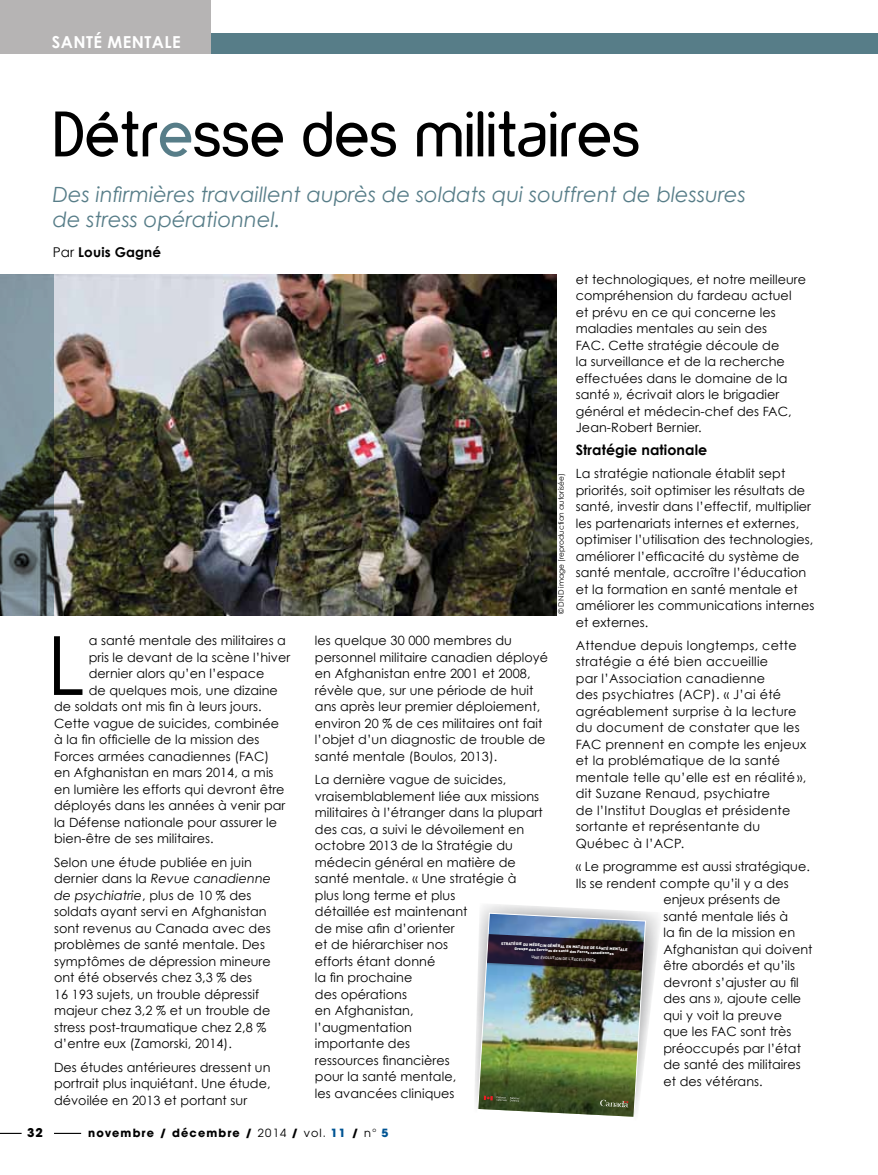
<style>
.page{position:relative;width:878px;height:1175px;background:#fff}
.page>*{position:absolute;margin:0;border:0;box-sizing:border-box;transform-origin:0 0}
.t1{font:81.6px "Century Gothic";color:#000}
.t2{font:67.5px "yorkville";color:#000}
.t3{font:italic 21px/25.2px "Century Gothic";color:#577d88}
.t4{font:700 16.5px "Century Gothic";color:#fff}
.t5{font:700 14.25px "Century Gothic";letter-spacing:.005em;color:#000}
.t6{font:700 13.5px "Century Gothic";letter-spacing:.01em;color:#000}
.t7{font:12.75px/16.5px "Century Gothic";letter-spacing:.005em;color:#000}
.t8{font:700 12px "Avant Garde";color:#000}
.t9{font:700 11.25px "Avant Garde";letter-spacing:.1em;color:#000}
.t10{font:7.5px "Century Gothic";color:#000}
.t11{font:900 3.9px/4.7px "DIN";color:#fff;text-align:center;scale:1.05 1}
.t12{font:500 3.9px "DIN";color:#fff;scale:1.05 1}
.s1{color:#577d88}
.s2{font-weight:400}
.s3{font-style:italic}
.s4{color:#005493}
</style>
<div class="page">
<svg style="left:0;top:1132px;width:22px;height:1px"></svg>
<svg style="left:54px;top:1132px;width:27px;height:1px"></svg>
<div style="left:0;top:33px;width:878px;height:21px;background:#577d88"></div>
<div style="left:0;top:0;width:211px;height:54px;background:#b6b4b4"></div>
<svg style="left:475px;top:904px;width:184px;height:202px"></svg>
<img style="left:477px;top:912px;width:169px;height:205px">
<img style="left:54px;top:274px;width:502px;height:341px">
<svg style="left:0;top:274px;width:54px;height:341px;background:#6c7c82"></svg>
<p class="t4" style="left:52px;top:31px;width:20px">Santé</p>
<p class="t4" style="left:107px;top:31px;width:12px">mentale</p>
<h2 class="t2" style="left:53px;top:94px;width:589px">Détr<span class="s1">e</span>sse des militaires</h2>
<h3 class="t3" style="left:53px;top:181px;width:695px">Des infirmières travaillent auprès de soldats qui souffrent de blessures de stress opérationnel.</h3>
<p class="t6" style="left:53px;top:243px;width:110px"><span class="s2">Par</span> Louis Gagné</p>
<h1 class="t1" style="left:47px;top:615px;width:39px">L</h1>
<p class="t7" style="left:89px;top:632px;width:199px">a santé mentale des militaires a</p>
<p class="t7" style="left:89px;top:649px;width:203px">pris le devant de la scène l’hiver</p>
<p class="t7" style="left:89px;top:665px;width:177px">dernier alors qu’en l’espace</p>
<p class="t7" style="left:89px;top:682px;width:191px">de quelques mois, une dizaine</p>
<p class="t7" style="left:54px;top:698px;width:209px">de soldats ont mis fin à leurs jours.</p>
<p class="t7" style="left:54px;top:715px;width:226px">Cette vague de suicides, combinée</p>
<p class="t7" style="left:54px;top:731px;width:207px">à la fin officielle de la mission des</p>
<p class="t7" style="left:54px;top:748px;width:217px">Forces armées canadiennes (FAC)</p>
<p class="t7" style="left:54px;top:764px;width:221px">en Afghanistan en mars 2014, a mis</p>
<p class="t7" style="left:54px;top:781px;width:232px">en lumière les efforts qui devront être</p>
<p class="t7" style="left:54px;top:797px;width:233px">déployés dans les années à venir par</p>
<p class="t7" style="left:54px;top:814px;width:224px">la Défense nationale pour assurer le</p>
<p class="t7" style="left:54px;top:830px;width:161px">bien-être de ses militaires.</p>
<p class="t7" style="left:54px;top:853px;width:219px">Selon une étude publiée en juin dernier dans la <span class="s3">Revue canadienne de psychiatrie</span>, plus de 10 % des soldats ayant servi en Afghanistan sont revenus au Canada avec des problèmes de santé mentale. Des symptômes de dépression mineure ont été observés chez 3,3 % des<br>16 193 sujets, un trouble dépressif majeur chez 3,2 % et un trouble de stress post-traumatique chez 2,8 % d’entre eux (Zamorski, 2014).</p>
<p class="t7" style="left:54px;top:1058px;width:218px;text-align:justify">Des études antérieures dressent un portrait plus inquiétant. Une étude, dévoilée en 2013 et portant sur</p>
<p class="t7" style="left:575px;top:271px;width:232px">et technologiques, et notre meilleure compréhension du fardeau actuel et prévu en ce qui concerne les maladies mentales au sein des<br>FAC. Cette stratégie découle de<br>la surveillance et de la recherche effectuées dans le domaine de la santé », écrivait alors le brigadier général et médecin-chef des FAC,<br>Jean-Robert Bernier.</p>
<p class="t5" style="left:575px;top:440px;width:133px">Stratégie nationale</p>
<p class="t7" style="left:575px;top:465px;width:240px">La stratégie nationale établit sept priorités, soit optimiser les résultats de santé, investir dans l’effectif, multiplier les partenariats internes et externes, optimiser l’utilisation des technologies, améliorer l’efficacité du système de santé mentale, accroître l’éducation et la formation en santé mentale et améliorer les communications internes et externes.</p>
<p class="t7" style="left:575px;top:637px;width:232px">Attendue depuis longtemps, cette stratégie a été bien accueillie<br>par l’Association canadienne<br>des psychiatres (ACP). « J’ai été agréablement surprise à la lecture du document de constater que les<br>FAC prennent en compte les enjeux et la problématique de la santé mentale telle qu’elle est en réalité », dit Suzane Renaud, psychiatre<br>de l’Institut Douglas et présidente sortante et représentante du<br>Québec à l’ACP.</p>
<p class="t7" style="left:575px;top:858px;width:236px">« Le programme est aussi stratégique.</p>
<p class="t7" style="left:575px;top:874px;width:214px">Ils se rendent compte qu’il y a des</p>
<p class="t7" style="left:663px;top:891px;width:119px">enjeux présents de</p>
<p class="t7" style="left:663px;top:907px;width:126px">santé mentale liés à</p>
<p class="t7" style="left:663px;top:924px;width:133px">la fin de la mission en</p>
<p class="t7" style="left:663px;top:940px;width:151px">Afghanistan qui doivent</p>
<p class="t7" style="left:663px;top:957px;width:133px">être abordés et qu’ils</p>
<p class="t7" style="left:663px;top:973px;width:137px">devront s’ajuster au fil</p>
<p class="t7" style="left:663px;top:990px;width:139px">des ans », ajoute celle</p>
<p class="t7" style="left:663px;top:1006px;width:120px">qui y voit la preuve</p>
<p class="t7" style="left:663px;top:1023px;width:129px">que les FAC sont très</p>
<p class="t7" style="left:663px;top:1039px;width:139px">préoccupés par l’état</p>
<p class="t7" style="left:663px;top:1056px;width:139px">de santé des militaires</p>
<p class="t7" style="left:663px;top:1072px;width:101px">et des vétérans.</p>
<p class="t10" style="left:556px;top:614px;width:142px;rotate:-90deg">© DND image (reproduction autorisée)</p>
<p class="t7" style="left:315px;top:632px;width:235px">les quelque 30 000 membres du personnel militaire canadien déployé en Afghanistan entre 2001 et 2008, révèle que, sur une période de huit ans après leur premier déploiement, environ 20 % de ces militaires ont fait l’objet d’un diagnostic de trouble de santé mentale (Boulos, 2013).</p>
<p class="t7" style="left:315px;top:771px;width:229px">La dernière vague de suicides, vraisemblablement liée aux missions militaires à l’étranger dans la plupart des cas, a suivi le dévoilement en octobre 2013 de la Stratégie du médecin général en matière de santé mentale. « Une stratégie à plus long terme et plus<br>détaillée est maintenant<br>de mise afin d’orienter<br>et de hiérarchiser nos<br>efforts étant donné<br>la fin prochaine<br>des opérations<br>en Afghanistan,<br>l’augmentation<br>importante des<br>ressources financières<br>pour la santé mentale,<br>les avancées cliniques</p>
<p class="t11" style="left:501px;top:940px;width:122px;rotate:3deg">STRATÉGIE DU MÉDECIN GÉNÉRAL EN MATIÈRE DE SANTÉ MENTALE<br>Groupe des Services de santé des Forces canadiennes</p>
<p class="t12" style="left:531px;top:954px;width:63px;rotate:3deg">UNE ÉVOLUTION DE L’EXCELLENCE</p>
<p class="t8" style="left:27px;top:1124px;width:18px">32</p>
<p class="t9" style="left:88px;top:1125px;width:301px">novembre / décembre / <span class="s2">2014</span> / <span class="s2">vol.</span> <span class="s4">11</span> / <span class="s2">n°</span> <span class="s4">5</span></p>
</div>
